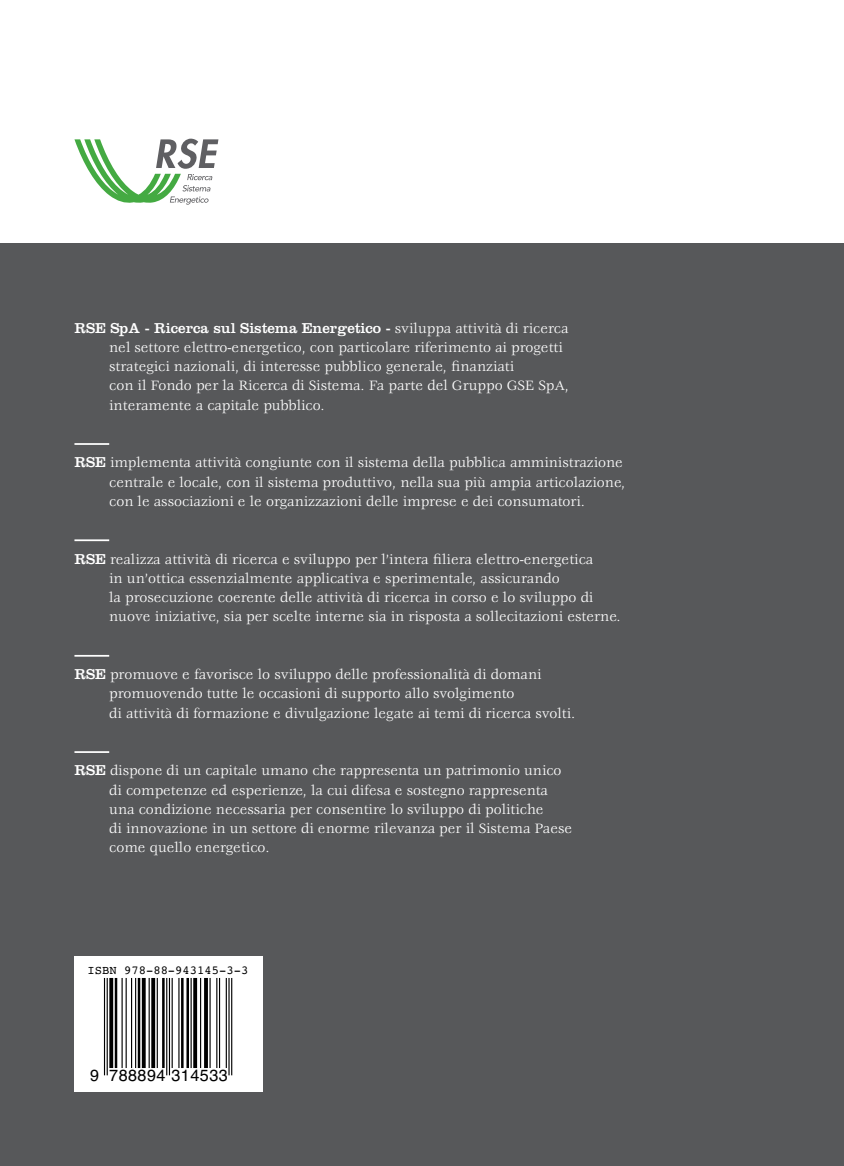
<style>
.page{position:relative;width:844px;height:1166px;background:#fff}
.page>*{position:absolute;margin:0;border:0;box-sizing:border-box;transform-origin:0 0}
.t1{font:16.28px "Helvetica";letter-spacing:.025em;color:#000}
.Normale{font:14.88px/19.2px "Veljovic Std";color:#fff}
.t2{font:12.25px "Courier";color:#000}
.s1{font-family:"Clarendon LT Std"}
</style>
<div class="page">
<div style="left:0;top:243px;width:843px;height:923px;background:#57585a"></div>
<hr style="left:74px;top:443px;width:35px;height:2px;background:#fff">
<hr style="left:74px;top:539px;width:35px;height:2px;background:#fff">
<hr style="left:74px;top:655px;width:35px;height:2px;background:#fff">
<hr style="left:74px;top:751px;width:35px;height:2px;background:#fff">
<div style="left:74px;top:956px;width:189px;height:135px;background:#fff"></div>
<hr style="left:104px;top:978px;width:1px;height:97px;background:#000">
<hr style="left:107px;top:978px;width:1px;height:97px;background:#000">
<svg style="left:109px;top:978px;width:4px;height:90px"></svg>
<hr style="left:115px;top:978px;width:2px;height:90px;background:#000">
<hr style="left:121px;top:978px;width:2px;height:90px;background:#000">
<hr style="left:125px;top:978px;width:2px;height:90px;background:#000">
<hr style="left:131px;top:978px;width:1px;height:90px;background:#000">
<hr style="left:135px;top:978px;width:1px;height:90px;background:#000">
<hr style="left:138px;top:978px;width:2px;height:90px;background:#000">
<svg style="left:142px;top:978px;width:4px;height:90px"></svg>
<hr style="left:148px;top:978px;width:2px;height:90px;background:#000">
<svg style="left:151px;top:978px;width:4px;height:90px"></svg>
<hr style="left:157px;top:978px;width:1px;height:90px;background:#000">
<hr style="left:162px;top:978px;width:3px;height:90px;background:#000">
<hr style="left:166px;top:978px;width:1px;height:97px;background:#000">
<hr style="left:169px;top:978px;width:1px;height:97px;background:#000">
<hr style="left:171px;top:978px;width:2px;height:90px;background:#000">
<hr style="left:178px;top:978px;width:1px;height:90px;background:#000">
<hr style="left:181px;top:978px;width:2px;height:90px;background:#000">
<hr style="left:186px;top:978px;width:3px;height:90px;background:#000">
<hr style="left:190px;top:978px;width:2px;height:90px;background:#000">
<svg style="left:193px;top:978px;width:4px;height:90px"></svg>
<hr style="left:200px;top:978px;width:1px;height:90px;background:#000">
<svg style="left:204px;top:978px;width:4px;height:90px"></svg>
<hr style="left:209px;top:978px;width:1px;height:90px;background:#000">
<hr style="left:216px;top:978px;width:1px;height:90px;background:#000">
<hr style="left:219px;top:978px;width:1px;height:90px;background:#000">
<hr style="left:226px;top:978px;width:1px;height:90px;background:#000">
<hr style="left:228px;top:978px;width:1px;height:97px;background:#000">
<hr style="left:231px;top:978px;width:1px;height:97px;background:#000">
<svg style="left:74px;top:139px;width:144px;height:66px"></svg>
<p class="Normale" style="left:109px;top:319px;width:461px;text-indent:-35px"><span class="s1">RSE SpA - Ricerca sul Sistema Energetico -</span> sviluppa attività di ricerca nel settore elettro-energetico, con particolare riferimento ai progetti strategici nazionali, di interesse pubblico generale, finanziati<br>con il Fondo per la Ricerca di Sistema. Fa parte del Gruppo GSE SpA, interamente a capitale pubblico.</p>
<p class="Normale" style="left:109px;top:454px;width:517px;text-indent:-35px"><span class="s1">RSE</span> implementa attività congiunte con il sistema della pubblica amministrazione centrale e locale, con il sistema produttivo, nella sua più ampia articolazione, con le associazioni e le organizzazioni delle imprese e dei consumatori.</p>
<p class="Normale" style="left:109px;top:550px;width:513px;text-indent:-35px"><span class="s1">RSE</span> realizza attività di ricerca e sviluppo per l’intera filiera elettro-energetica<br>in un’ottica essenzialmente applicativa e sperimentale, assicurando<br>la prosecuzione coerente delle attività di ricerca in corso e lo sviluppo di nuove iniziative, sia per scelte interne sia in risposta a sollecitazioni esterne.</p>
<p class="Normale" style="left:109px;top:665px;width:467px;text-indent:-35px"><span class="s1">RSE</span> promuove e favorisce lo sviluppo delle professionalità di domani promuovendo tutte le occasioni di supporto allo svolgimento<br>di attività di formazione e divulgazione legate ai temi di ricerca svolti.</p>
<p class="Normale" style="left:109px;top:762px;width:464px;text-indent:-35px"><span class="s1">RSE</span> dispone di un capitale umano che rappresenta un patrimonio unico di competenze ed esperienze, la cui difesa e sostegno rappresenta una condizione necessaria per consentire lo sviluppo di politiche<br>di innovazione in un settore di enorme rilevanza per il Sistema Paese come quello energetico.</p>
<p class="t2" style="left:88px;top:960px;width:162px">ISBN 978-88-943145-3-3</p>
<p class="t1" style="left:90px;top:1062px;width:139px">9 788894 314533</p>
</div>
